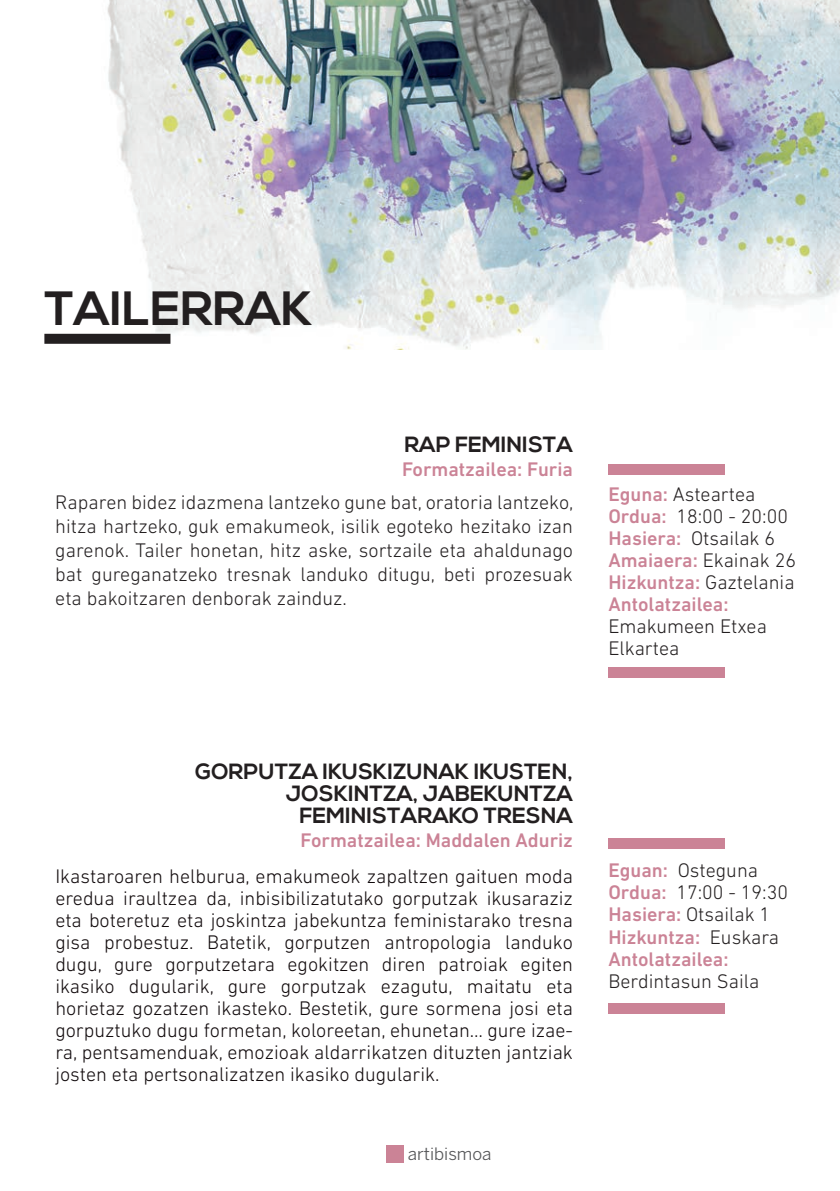
<style>
.page{position:relative;width:840px;height:1191px;background:#fff}
.page>*{position:absolute;margin:0;border:0;box-sizing:border-box;transform-origin:0 0}
.t1{font:700 48px "Nexa";color:#231f20}
.t2{font:700 22px/22px "Nexa";color:#231f20;text-align:right}
.t3{font:300 20px/22px "DIN Next LT Pro";color:#110a0c;text-align:justify}
.t4{font:300 20px/24px "DIN Next LT Pro";color:#231f20}
.t5{font:500 20px/22px "DIN Next LT Pro";color:#cb8396}
.t6{font:17px "Benton Sans";color:#57585a}
.s1{font-weight:300;color:#231f20}
</style>
<div class="page">
<img style="left:86px;top:0;width:753px;height:350px">
<div style="left:44px;top:334px;width:126px;height:10px;background:#231f20"></div>
<div style="left:608px;top:464px;width:116px;height:11px;background:#cb8396"></div>
<div style="left:608px;top:667px;width:116px;height:11px;background:#cb8396"></div>
<div style="left:608px;top:838px;width:116px;height:10px;background:#cb8396"></div>
<div style="left:608px;top:1003px;width:116px;height:10px;background:#cb8396"></div>
<div style="left:386px;top:1145px;width:17px;height:17px;background:#cb8396"></div>
<h1 class="t1" style="left:44px;top:280px;width:269px">TAILERRAK</h1>
<p class="t2" style="left:404px;top:434px;width:170px">RAP FEMINISTA</p>
<p class="t5" style="left:402px;top:458px;width:172px">Formatzailea: Furia</p>
<p class="t4" style="left:55px;top:490px;width:519px;text-align:justify">Raparen bidez idazmena lantzeko gune bat, oratoria lantzeko, hitza hartzeko, guk emakumeok, isilik egoteko hezitako izan garenok. Tailer honetan, hitz aske, sortzaile eta ahaldunago bat gureganatzeko tresnak landuko ditugu, beti prozesuak eta bakoitzaren denborak zainduz.</p>
<p class="t5" style="left:608px;top:483px;width:189px">Eguna: <span class="s1">Asteartea<br></span>Ordua: <span class="s1">18:00 - 20:00<br></span>Hasiera: <span class="s1">Otsailak 6<br></span>Amaiaera: <span class="s1">Ekainak 26<br></span>Hizkuntza: <span class="s1">Gaztelania<br></span>Antolatzailea:</p>
<p class="t4" style="left:608px;top:615px;width:160px;line-height:22px">Emakumeen Etxea<br>Elkartea</p>
<p class="t2" style="left:195px;top:761px;width:379px">GORPUTZA IKUSKIZUNAK IKUSTEN,<br>JOSKINTZA, JABEKUNTZA<br>FEMINISTARAKO TRESNA</p>
<p class="t5" style="left:300px;top:829px;width:274px">Formatzailea: Maddalen Aduriz</p>
<p class="t3" style="left:55px;top:864px;width:519px">Ikastaroaren helburua, emakumeok zapaltzen gaituen moda eredua iraultzea da, inbisibilizatutako gorputzak ikusaraziz eta boteretuz eta joskintza jabekuntza feministarako tresna gisa probestuz. Batetik, gorputzen antropologia landuko dugu, gure gorputzetara egokitzen diren patroiak egiten ikasiko dugularik, gure gorputzak ezagutu, maitatu eta horietaz gozatzen ikasteko. Bestetik, gure sormena josi eta gorpuztuko dugu formetan, koloreetan, ehunetan… gure izae&shy;ra, pentsamenduak, emozioak aldarrikatzen dituzten jantziak josten eta pertsonalizatzen ikasiko dugularik.</p>
<p class="t5" style="left:608px;top:859px;width:181px">Eguan: <span class="s1">Osteguna<br></span>Ordua: <span class="s1">17:00 - 19:30<br></span>Hasiera: <span class="s1">Otsailak 1<br></span>Hizkuntza: <span class="s1">Euskara<br></span>Antolatzailea:</p>
<p class="t4" style="left:608px;top:968px;width:152px">Berdintasun Saila</p>
<p class="t6" style="left:407px;top:1143px;width:85px">artibismoa</p>
</div>
